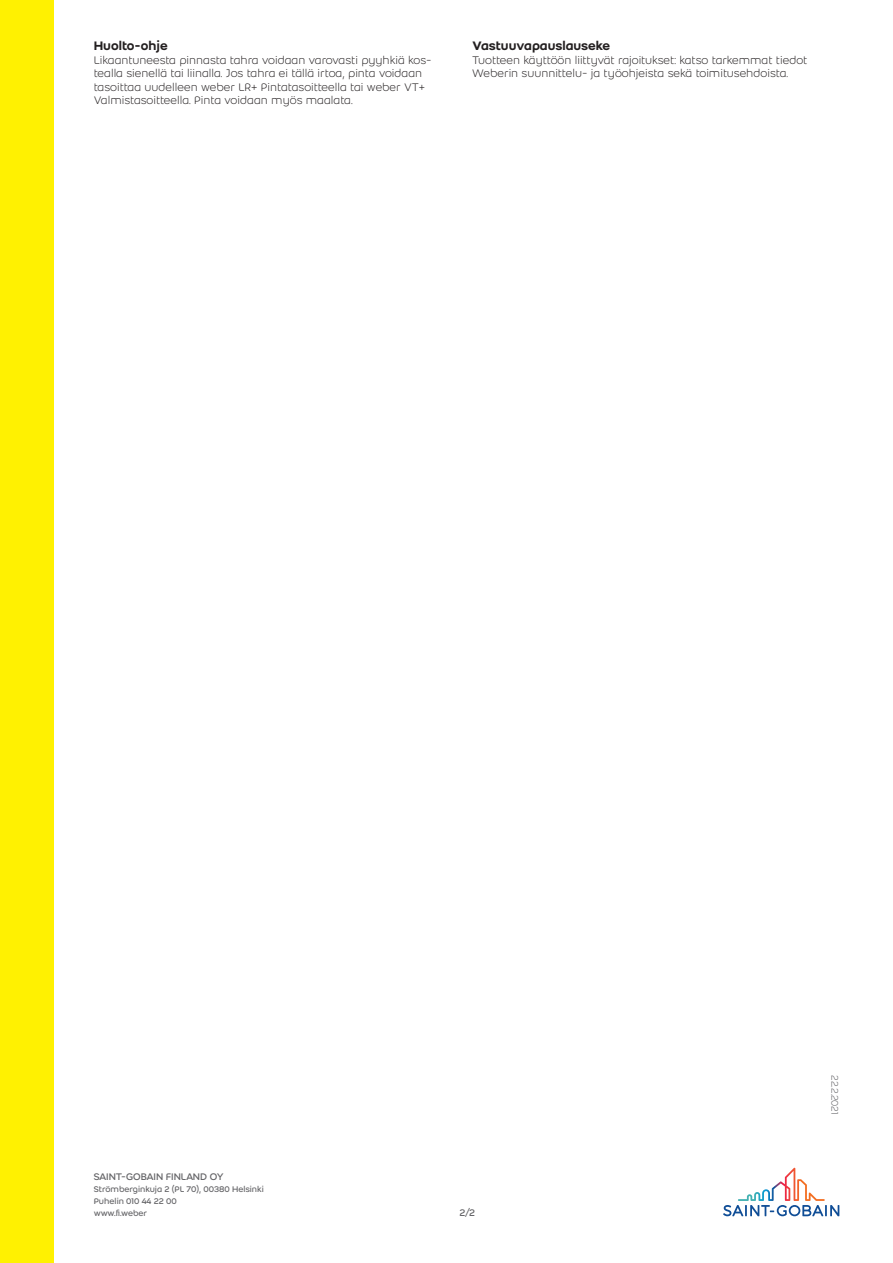
<style>
.page{position:relative;width:893px;height:1263px;background:#fff}
.page>*{position:absolute;margin:0;border:0;box-sizing:border-box;transform-origin:0 0}
.Second_header{font:500 13.5px "Weber";color:#231f20}
.Body_text{font:300 12px/13.5px "Weber";color:#231f20}
.t1{font:10.5px "Weber";letter-spacing:-.02em;color:#636366}
.Last_modification_da{font:300 10.5px "Weber";letter-spacing:-.015em;color:#636366}
.t2{font:9px/12px "Weber";color:#636366}
</style>
<div class="page">
<div style="left:0;top:0;width:54px;height:1263px;background:#fff101"></div>
<svg style="left:723px;top:1168px;width:116px;height:48px"></svg>
<p class="Second_header" style="left:94px;top:36px;width:76px">Huolto-ohje</p>
<p class="Body_text" style="left:94px;top:53px;width:339px">Likaantuneesta pinnasta tahra voidaan varovasti pyyhkiä kos&shy;tealla sienellä tai liinalla. Jos tahra ei tällä irtoa, pinta voidaan tasoittaa uudelleen weber LR+ Pintatasoitteella tai weber VT+ Valmistasoitteella. Pinta voidaan myös maalata.</p>
<p class="Second_header" style="left:472px;top:36px;width:140px">Vastuuvapauslauseke</p>
<p class="Body_text" style="left:472px;top:53px;width:337px">Tuotteen käyttöön liittyvät rajoitukset: katso tarkemmat tiedot<br>Weberin suunnittelu- ja työohjeista sekä toimitusehdoista.</p>
<p class="t1" style="left:94px;top:1169px;width:131px">SAINT-GOBAIN FINLAND OY</p>
<p class="t2" style="left:94px;top:1183px;width:172px">Strömberginkuja 2 (PL 70), 00380 Helsinki<br>Puhelin 010 44 22 00<br>www.fi.weber</p>
<p class="t1" style="left:459px;top:1205px;width:17px">2/2</p>
<p class="Last_modification_da" style="left:842px;top:1075px;width:40px;rotate:90deg">22.2.2021</p>
</div>
